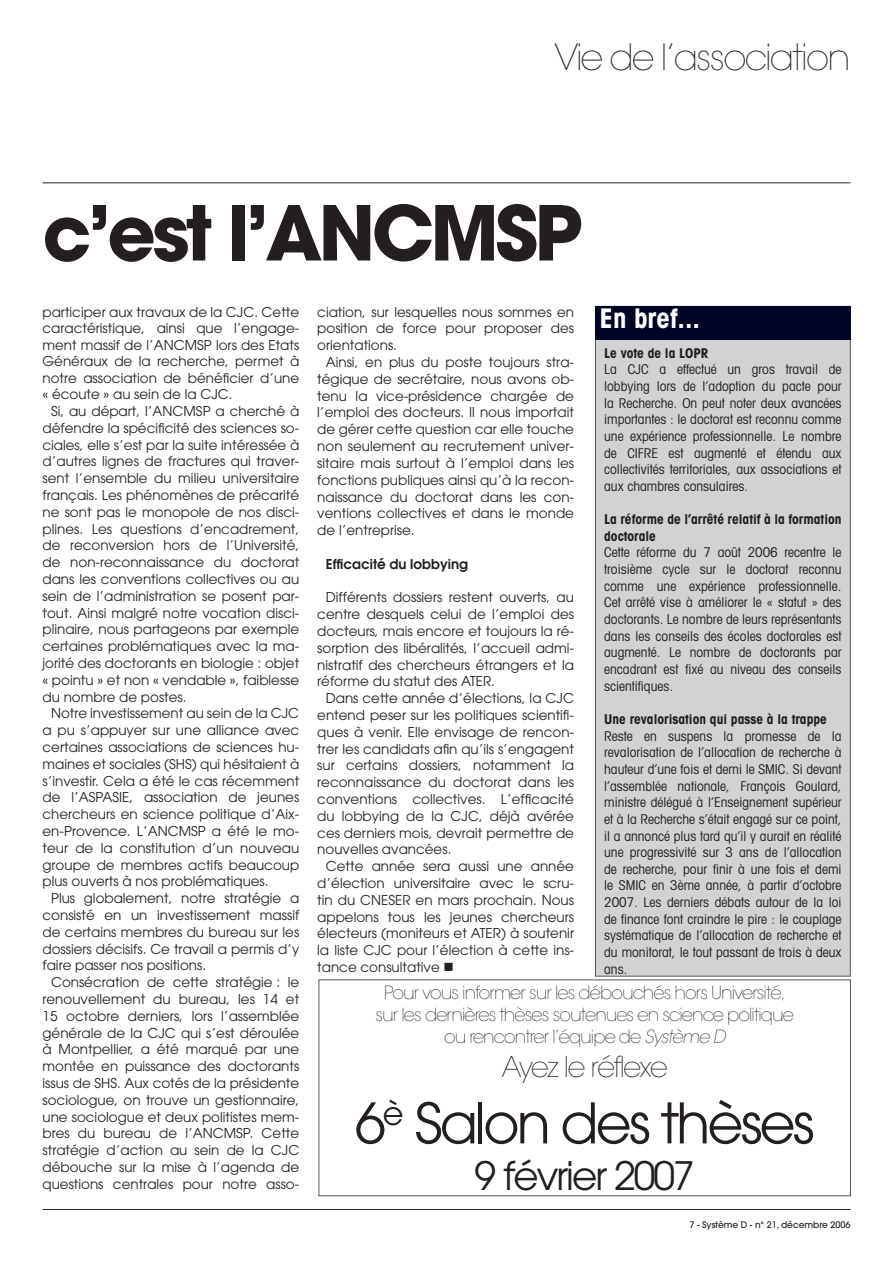
<style>
.page{position:relative;width:893px;height:1263px;background:#fff}
.page>*{position:absolute;margin:0;border:0;box-sizing:border-box;transform-origin:0 0}
.t1{font:700 75px "Avant Garde";letter-spacing:-.05em;color:#231f20}
.t2{font:55.5px "Avant Garde";letter-spacing:-.05em;color:#231f20}
.t3{font:39px "Avant Garde";letter-spacing:-.05em;color:#231f20}
.t4{font:200 36px "Avant Garde";letter-spacing:-.05em;color:#231f20}
.t5{font:200 28.5px "Avant Garde";letter-spacing:-.05em;color:#231f20}
.t6{font:700 condensed 27px "Avant Garde";color:#fff}
.t7{font:200 18px/21.6px "Avant Garde";letter-spacing:-.05em;color:#231f20;text-align:center}
.t8{font:13.5px/16.8px "Avant Garde";color:#231f20;text-align:justify}
.t9{font:condensed 13.5px/16.6px "Avant Garde";color:#231f20;text-align:justify}
.t10{font:700 condensed 13.5px/16.6px "Avant Garde";color:#231f20}
.t11{font:600 13.5px "Avant Garde";color:#231f20}
.t12{font:500 9px "Avant Garde";color:#231f20}
.s1{font-style:italic}
</style>
<div class="page">
<hr style="left:43px;top:1209px;width:807px;height:1px;background:#231f20">
<hr style="left:43px;top:182px;width:807px;height:1px;background:#231f20">
<div style="left:595px;top:306px;width:255px;height:670px;background:#d1d2d4"></div>
<div style="left:595px;top:306px;width:255px;height:34px;background:#000424"></div>
<div style="left:319px;top:979px;width:532px;height:217px;border:1px solid #57585a"></div>
<h3 class="t4" style="left:554px;top:36px;width:298px">Vie de l’association</h3>
<h1 class="t1" style="left:43px;top:184px;width:541px">c’est l’ANCMSP</h1>
<p class="t8" style="left:43px;top:303px;width:258px">participer aux travaux de la CJC. Cette caractéristique, ainsi que l’engage&shy;ment massif de l’ANCMSP lors des Etats Généraux de la recherche, permet à notre association de bénéficier d’une « écoute » au sein de la CJC.</p>
<p class="t8" style="left:43px;top:403px;width:258px;text-indent:9px">Si, au départ, l’ANCMSP a cherché à défendre la spécificité des sciences so&shy;ciales, elle s’est par la suite intéressée à d’autres lignes de fractures qui traver&shy;sent l’ensemble du milieu universitaire français. Les phénomènes de précarité ne sont pas le monopole de nos disci&shy;plines. Les questions d’encadrement, de reconversion hors de l’Université, de non-reconnaissance du doctorat dans les conventions collectives ou au sein de l’administration se posent par&shy;tout. Ainsi malgré notre vocation disci&shy;plinaire, nous partageons par exemple certaines problématiques avec la ma&shy;jorité des doctorants en biologie : objet « pointu » et non « vendable », faiblesse du nombre de postes.</p>
<p class="t8" style="left:43px;top:705px;width:258px;text-indent:9px">Notre investissement au sein de la CJC a pu s’appuyer sur une alliance avec certaines associations de sciences hu&shy;maines et sociales (SHS) qui hésitaient à s’investir. Cela a été le cas récemment de l’ASPASIE, association de jeunes chercheurs en science politique d’Aix&shy;en-Provence. L’ANCMSP a été le mo&shy;teur de la constitution d’un nouveau groupe de membres actifs beaucoup plus ouverts à nos problématiques.</p>
<p class="t8" style="left:43px;top:890px;width:258px;text-indent:9px">Plus globalement, notre stratégie a consisté en un investissement massif de certains membres du bureau sur les dossiers décisifs. Ce travail a permis d’y faire passer nos positions.</p>
<p class="t8" style="left:43px;top:974px;width:258px;text-indent:9px">Consécration de cette stratégie : le renouvellement du bureau, les 14 et 15 octobre derniers, lors l’assemblée générale de la CJC qui s’est déroulée à Montpellier, a été marqué par une montée en puissance des doctorants issus de SHS. Aux cotés de la présidente sociologue, on trouve un gestionnaire, une sociologue et deux politistes mem&shy;bres du bureau de l’ANCMSP. Cette stratégie d’action au sein de la CJC débouche sur la mise à l’agenda de questions centrales pour notre asso-</p>
<p class="t8" style="left:317px;top:303px;width:258px">ciation, sur lesquelles nous sommes en position de force pour proposer des orientations.</p>
<p class="t8" style="left:317px;top:354px;width:258px;text-indent:9px">Ainsi, en plus du poste toujours stra&shy;tégique de secrétaire, nous avons ob&shy;tenu la vice-présidence chargée de l’emploi des docteurs. Il nous importait de gérer cette question car elle touche non seulement au recrutement univer&shy;sitaire mais surtout à l’emploi dans les fonctions publiques ainsi qu’à la recon&shy;naissance du doctorat dans les con&shy;ventions collectives et dans le monde de l’entreprise.</p>
<p class="t11" style="left:326px;top:555px;width:144px">Efficacité du lobbying</p>
<p class="t8" style="left:317px;top:589px;width:258px;text-indent:9px">Différents dossiers restent ouverts, au centre desquels celui de l’emploi des docteurs, mais encore et toujours la ré&shy;sorption des libéralités, l’accueil admi&shy;nistratif des chercheurs étrangers et la réforme du statut des ATER.</p>
<p class="t8" style="left:317px;top:690px;width:258px;text-indent:9px">Dans cette année d’élections, la CJC entend peser sur les politiques scientifi&shy;ques à venir. Elle envisage de rencon&shy;trer les candidats afin qu’ils s’engagent sur certains dossiers, notamment la reconnaissance du doctorat dans les conventions collectives. L’efficacité du lobbying de la CJC, déjà avérée ces derniers mois, devrait permettre de nouvelles avancées.</p>
<p class="t8" style="left:317px;top:858px;width:258px;text-indent:9px">Cette année sera aussi une année d’élection universitaire avec le scru&shy;tin du CNESER en mars prochain. Nous appelons tous les jeunes chercheurs électeurs (moniteurs et ATER) à soutenir la liste CJC pour l’élection à cette ins&shy;tance consultative ■</p>
<h3 class="t6" style="left:600px;top:301px;width:102px">En bref...</h3>
<p class="t10" style="left:604px;top:344px;width:106px">Le vote de la LOPR</p>
<p class="t9" style="left:604px;top:361px;width:239px">La CJC a effectué un gros travail de lobbying lors de l’adoption du pacte pour la Recherche. On peut noter deux avancées importantes : le doctorat est reconnu comme une expérience professionnelle. Le nombre de CIFRE est augmenté et étendu aux collectivités territoriales, aux associations et aux chambres consulaires.</p>
<p class="t10" style="left:604px;top:511px;width:239px">La réforme de l’arrêté relatif à la formation doctorale</p>
<p class="t9" style="left:604px;top:544px;width:239px">Cette réforme du 7 août 2006 recentre le troisième cycle sur le doctorat reconnu comme une expérience professionnelle.<br>Cet arrêté vise à améliorer le « statut » des doctorants. Le nombre de leurs représentants dans les conseils des écoles doctorales est augmenté. Le nombre de doctorants par encadrant est fixé au niveau des conseils scientifiques.</p>
<p class="t10" style="left:604px;top:710px;width:224px">Une revalorisation qui passe à la trappe</p>
<p class="t9" style="left:604px;top:727px;width:239px">Reste en suspens la promesse de la revalorisation de l’allocation de recherche à hauteur d’une fois et demi le SMIC. Si devant l’assemblée nationale, François Goulard, ministre délégué à l’Enseignement supérieur et à la Recherche s’était engagé sur ce point, il a annoncé plus tard qu’il y aurait en réalité une progressivité sur 3 ans de l’allocation de recherche, pour finir à une fois et demi le SMIC en 3ème année, à partir d’octobre 2007. Les derniers débats autour de la loi de finance font craindre le pire : le couplage systématique de l’allocation de recherche et du monitorat, le tout passant de trois à deux ans.</p>
<h3 class="t7" style="left:376px;top:982px;width:420px">Pour vous informer sur les débouchés hors Université, sur les dernières thèses soutenues en science politique ou rencontrer l’équipe de <span class="s1">Système D</span></h3>
<h3 class="t5" style="left:502px;top:1050px;width:167px">Ayez le réflexe</h3>
<h2 class="t2" style="left:355px;top:1090px;width:461px">6<sup>è</sup> Salon des thèses</h2>
<h3 class="t3" style="left:475px;top:1153px;width:222px">9 février 2007</h3>
<p class="t12" style="left:689px;top:1219px;width:162px">7 - Système D - n° 21, décembre 2006</p>
</div>
